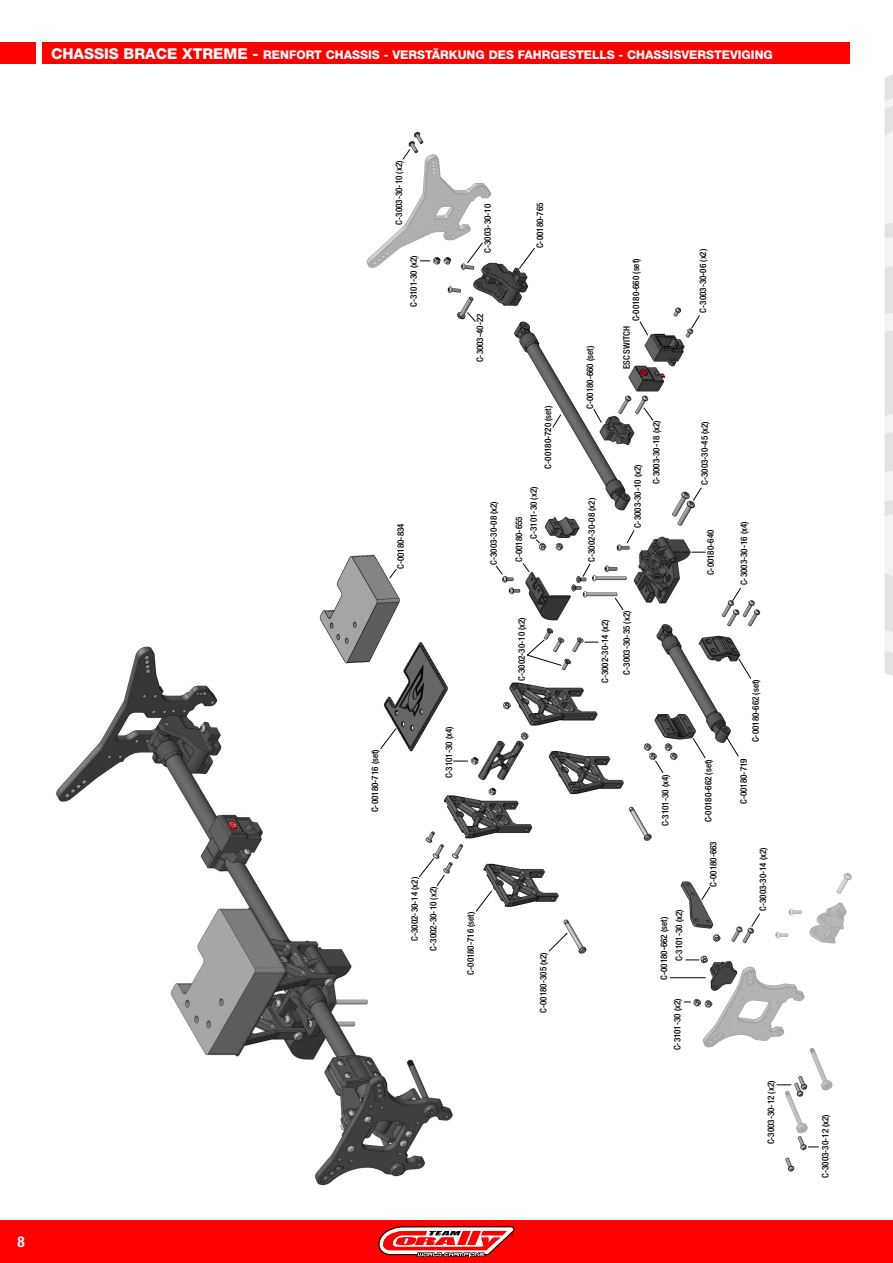
<style>
.page{position:relative;width:893px;height:1263px;background:#fff}
.page>*{position:absolute;margin:0;border:0;box-sizing:border-box;transform-origin:0 0}
.t1{font:700 condensed 15px "Helvetica Neue LT Std";color:#fff}
.t2{font:800 12px "Helvetica Neue LT Std";color:#fff}
.t3{font:500 condensed 9px "Helvetica Neue LT Std";color:#000}
.s1{font-size:15px}
</style>
<div class="page">
<svg style="left:884px;top:74px;width:9px;height:602px"></svg>
<div style="left:0;top:1220px;width:893px;height:43px;background:#f00"></div>
<svg style="left:378px;top:1226px;width:136px;height:31px"></svg>
<img style="left:56px;top:646px;width:241px;height:412px">
<img style="left:297px;top:131px;width:555px;height:1055px">
<div style="left:586px;top:498px;width:10px;height:65px;background:#fff"></div>
<hr style="left:670px;top:977px;width:35px;height:1px;background:#000">
<svg style="left:548px;top:932px;width:20px;height:20px"></svg>
<svg style="left:475px;top:890px;width:18px;height:22px"></svg>
<svg style="left:380px;top:728px;width:17px;height:22px"></svg>
<svg style="left:389px;top:568px;width:8px;height:11px"></svg>
<svg style="left:418px;top:857px;width:27px;height:29px"></svg>
<svg style="left:777px;top:1084px;width:14px;height:1px"></svg>
<svg style="left:686px;top:959px;width:13px;height:1px"></svg>
<svg style="left:751px;top:913px;width:9px;height:14px"></svg>
<svg style="left:732px;top:587px;width:9px;height:15px"></svg>
<svg style="left:692px;top:487px;width:10px;height:14px"></svg>
<svg style="left:691px;top:315px;width:9px;height:14px"></svg>
<svg style="left:552px;top:414px;width:10px;height:14px"></svg>
<svg style="left:701px;top:886px;width:10px;height:15px"></svg>
<svg style="left:692px;top:552px;width:13px;height:1px"></svg>
<svg style="left:738px;top:658px;width:14px;height:21px"></svg>
<svg style="left:692px;top:737px;width:14px;height:22px"></svg>
<svg style="left:725px;top:736px;width:14px;height:21px"></svg>
<svg style="left:655px;top:760px;width:9px;height:13px"></svg>
<svg style="left:454px;top:761px;width:14px;height:1px"></svg>
<svg style="left:526px;top:639px;width:36px;height:27px"></svg>
<svg style="left:585px;top:642px;width:13px;height:1px"></svg>
<svg style="left:614px;top:597px;width:10px;height:14px"></svg>
<svg style="left:626px;top:530px;width:9px;height:14px"></svg>
<svg style="left:582px;top:563px;width:9px;height:14px"></svg>
<svg style="left:535px;top:539px;width:5px;height:5px"></svg>
<svg style="left:522px;top:563px;width:8px;height:10px"></svg>
<svg style="left:495px;top:565px;width:8px;height:10px"></svg>
<svg style="left:639px;top:321px;width:10px;height:15px"></svg>
<svg style="left:593px;top:408px;width:9px;height:15px"></svg>
<svg style="left:643px;top:407px;width:11px;height:14px"></svg>
<svg style="left:519px;top:247px;width:16px;height:22px"></svg>
<svg style="left:467px;top:242px;width:16px;height:22px"></svg>
<svg style="left:467px;top:312px;width:9px;height:10px"></svg>
<svg style="left:402px;top:149px;width:9px;height:11px"></svg>
<div style="left:0;top:43px;width:36px;height:21px;background:#f00"></div>
<div style="left:43px;top:43px;width:807px;height:21px;background:#f00"></div>
<h2 class="t2" style="left:51px;top:47px;width:723px"><span class="s1">CHASSIS BRACE XTREME -</span> RENFORT CHASSIS - VERSTÄRKUNG DES FAHRGESTELLS - CHASSISVERSTEVIGING</h2>
<h1 class="t1" style="left:18px;top:1233px;width:9px">8</h1>
<p class="t3" style="left:394px;top:225px;width:65px;rotate:-90deg">C-3003-30-10 (x2)</p>
<p class="t3" style="left:408px;top:307px;width:53px;rotate:-90deg">C-3101-30 (x2)</p>
<p class="t3" style="left:395px;top:569px;width:47px;rotate:-90deg">C-00180-834</p>
<p class="t3" style="left:482px;top:253px;width:50px;rotate:-90deg">C-3003-30-10</p>
<p class="t3" style="left:475px;top:362px;width:50px;rotate:-90deg">C-3003-40-22</p>
<p class="t3" style="left:488px;top:565px;width:65px;rotate:-90deg">C-3003-30-08 (x2)</p>
<p class="t3" style="left:370px;top:812px;width:64px;rotate:-90deg">C-00180-716 (set)</p>
<p class="t3" style="left:443px;top:778px;width:53px;rotate:-90deg">C-3101-30 (x4)</p>
<p class="t3" style="left:409px;top:941px;width:65px;rotate:-90deg">C-3002-30-14 (x2)</p>
<p class="t3" style="left:428px;top:950px;width:65px;rotate:-90deg">C-3002-30-10 (x2)</p>
<p class="t3" style="left:465px;top:975px;width:64px;rotate:-90deg">C-00180-716 (set)</p>
<p class="t3" style="left:534px;top:248px;width:47px;rotate:-90deg">C-00180-765</p>
<p class="t3" style="left:542px;top:469px;width:64px;rotate:-90deg">C-00180-720 (set)</p>
<p class="t3" style="left:528px;top:539px;width:53px;rotate:-90deg">C-3101-30 (x2)</p>
<p class="t3" style="left:514px;top:562px;width:47px;rotate:-90deg">C-00180-655</p>
<p class="t3" style="left:585px;top:409px;width:64px;rotate:-90deg">C-00180-660 (set)</p>
<p class="t3" style="left:586px;top:562px;width:65px;rotate:-90deg">C-3002-30-08 (x2)</p>
<p class="t3" style="left:631px;top:321px;width:64px;rotate:-90deg">C-00180-660 (set)</p>
<p class="t3" style="left:621px;top:369px;width:45px;rotate:-90deg">ESC SWITCH</p>
<p class="t3" style="left:632px;top:528px;width:65px;rotate:-90deg">C-3003-30-10 (x2)</p>
<p class="t3" style="left:651px;top:484px;width:65px;rotate:-90deg">C-3003-30-18 (x2)</p>
<p class="t3" style="left:516px;top:681px;width:65px;rotate:-90deg">C-3002-30-10 (x2)</p>
<p class="t3" style="left:599px;top:683px;width:65px;rotate:-90deg">C-3002-30-14 (x2)</p>
<p class="t3" style="left:621px;top:674px;width:65px;rotate:-90deg">C-3003-30-35 (x2)</p>
<p class="t3" style="left:538px;top:1013px;width:62px;rotate:-90deg">C-00180-305 (x2)</p>
<p class="t3" style="left:660px;top:826px;width:53px;rotate:-90deg">C-3101-30 (x4)</p>
<p class="t3" style="left:674px;top:961px;width:53px;rotate:-90deg">C-3101-30 (x2)</p>
<p class="t3" style="left:659px;top:980px;width:64px;rotate:-90deg">C-00180-662 (set)</p>
<p class="t3" style="left:672px;top:1050px;width:53px;rotate:-90deg">C-3101-30 (x2)</p>
<p class="t3" style="left:698px;top:313px;width:65px;rotate:-90deg">C-3003-30-06 (x2)</p>
<p class="t3" style="left:699px;top:485px;width:65px;rotate:-90deg">C-3003-30-45 (x2)</p>
<p class="t3" style="left:705px;top:575px;width:47px;rotate:-90deg">C-00180-640</p>
<p class="t3" style="left:739px;top:585px;width:65px;rotate:-90deg">C-3003-30-16 (x4)</p>
<p class="t3" style="left:750px;top:742px;width:64px;rotate:-90deg">C-00180-662 (set)</p>
<p class="t3" style="left:703px;top:822px;width:64px;rotate:-90deg">C-00180-662 (set)</p>
<p class="t3" style="left:738px;top:804px;width:47px;rotate:-90deg">C-00180-719</p>
<p class="t3" style="left:708px;top:887px;width:47px;rotate:-90deg">C-00180-663</p>
<p class="t3" style="left:758px;top:911px;width:65px;rotate:-90deg">C-3003-30-14 (x2)</p>
<p class="t3" style="left:765px;top:1144px;width:65px;rotate:-90deg">C-3003-30-12 (x2)</p>
<p class="t3" style="left:820px;top:1178px;width:65px;rotate:-90deg">C-3003-30-12 (x2)</p>
</div>
